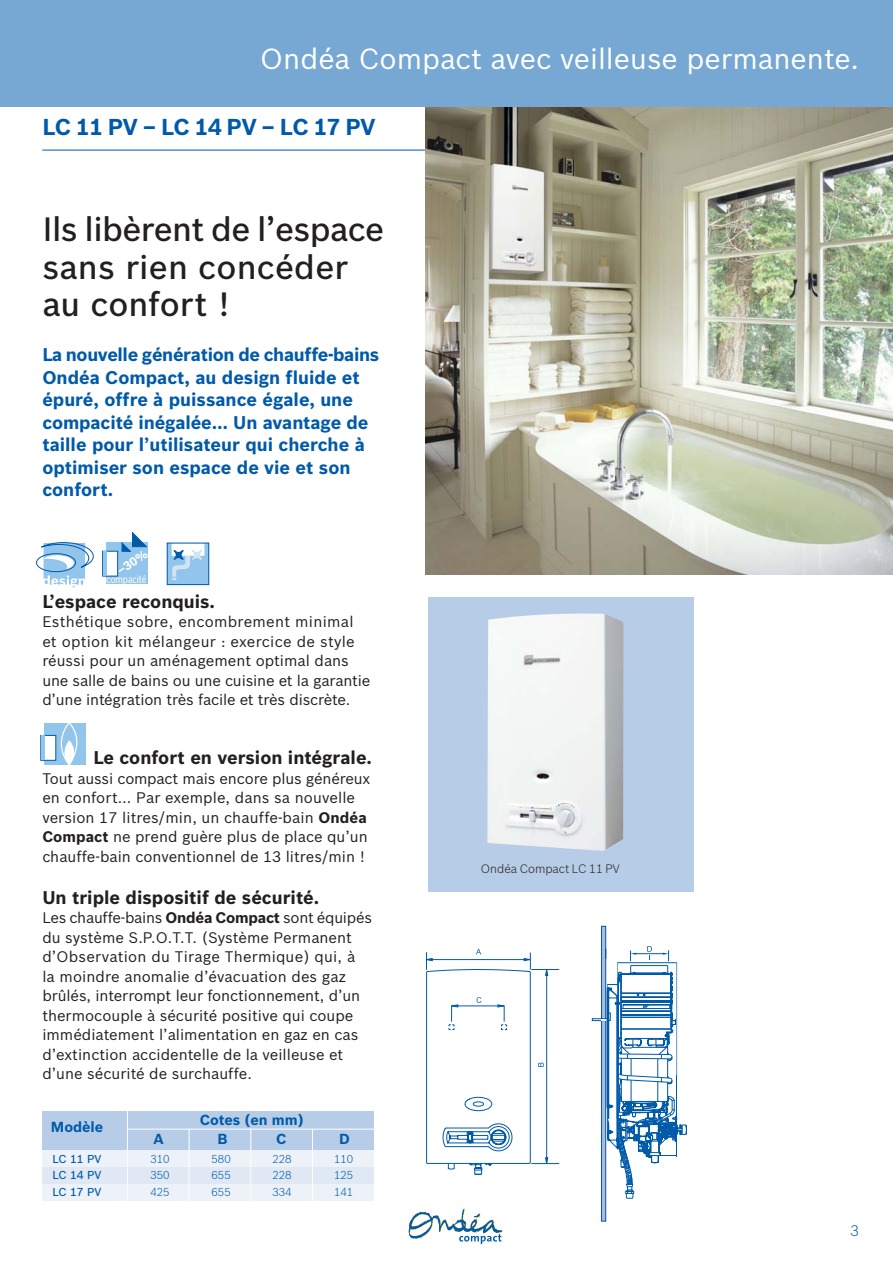
<style>
.page{position:relative;width:893px;height:1263px;background:#fff}
.page>*{position:absolute;margin:0;border:0;box-sizing:border-box;transform-origin:0 0}
.t1{font:500 33px/37.5px "Bosch Sans";color:#231f20}
.t2{font:28.5px "Bosch Sans";color:#fff}
.t3{font:700 22.5px "Bosch Sans";letter-spacing:-.01em;color:#005aaa}
.t4{font:700 18px/22.5px "Bosch Sans";color:#005aaa}
.t5{font:700 18px "Bosch Sans";color:#231f20}
.t6{font:15px/19.5px "Bosch Sans";color:#231f20}
.t7{font:300 15px "Bosch Sans";color:#005aaa}
.t8{font:700 14.25px "Bosch Sans";color:#005aaa}
.t9{font:300 12px "Bosch Sans";color:#231f20}
.t10{font:700 11.85px "Bosch Sans";color:#fff}
.t11{font:300 11.25px "Bosch Sans";color:#005aaa}
.t12{font:500 11.25px "Bosch Sans";color:#005aaa}
.t13{font:10.35px "Bosch Sans Cond";letter-spacing:-.01em;color:#fff}
.s1{font-weight:700}
</style>
<div class="page">
<hr style="left:42px;top:150px;width:395px;height:1px;background:#005aaa">
<img style="left:425px;top:106px;width:467px;height:468px">
<div style="left:0;top:0;width:892px;height:106px;background:#77a7d3"></div>
<svg style="left:408px;top:1209px;width:94px;height:35px"></svg>
<svg style="left:36px;top:542px;width:57px;height:46px"></svg>
<div style="left:106px;top:542px;width:41px;height:42px;background:#92c5eb"></div>
<div style="left:103px;top:551px;width:15px;height:25px;background:#fff"></div>
<div style="left:102px;top:551px;width:16px;height:25px;border:1px solid #005aaa"></div>
<hr style="left:103px;top:552px;width:3px;height:24px;background:#92c5eb">
<svg style="left:122px;top:532px;width:25px;height:20px"></svg>
<div style="left:167px;top:543px;width:42px;height:42px;background:#92c5eb"></div>
<div style="left:172px;top:543px;width:32px;height:13px;background:#fff"></div>
<svg style="left:171px;top:550px;width:31px;height:30px"></svg>
<div style="left:167px;top:543px;width:42px;height:42px;border:1px solid #005aaa"></div>
<div style="left:44px;top:723px;width:41px;height:42px;background:#92c5eb"></div>
<svg style="left:56px;top:723px;width:22px;height:42px"></svg>
<div style="left:41px;top:735px;width:15px;height:25px;background:#fff"></div>
<div style="left:41px;top:735px;width:15px;height:26px;border:1px solid #005aaa"></div>
<hr style="left:41px;top:736px;width:3px;height:24px;background:#92c5eb">
<hr style="left:601px;top:926px;width:4px;height:295px;background:#aebadf">
<div style="left:601px;top:926px;width:5px;height:296px;border:1px solid #005aaa"></div>
<svg style="left:592px;top:946px;width:94px;height:253px"></svg>
<div style="left:42px;top:1111px;width:332px;height:89px;background:#edf1f8"></div>
<div style="left:42px;top:1111px;width:332px;height:38px;background:#b7cce6"></div>
<div style="left:42px;top:1167px;width:332px;height:16px;background:#e0e8f3"></div>
<hr style="left:127px;top:1109px;width:1px;height:94px;background:#fff">
<hr style="left:189px;top:1129px;width:1px;height:74px;background:#fff">
<hr style="left:250px;top:1129px;width:1px;height:74px;background:#fff">
<hr style="left:312px;top:1129px;width:1px;height:74px;background:#fff">
<div style="left:428px;top:597px;width:265px;height:294px;background:#b7cce6"></div>
<img style="left:487px;top:613px;width:136px;height:238px">
<svg style="left:426px;top:949px;width:133px;height:226px"></svg>
<hr style="left:127px;top:1129px;width:249px;height:1px;background:#fff">
<h2 class="t2" style="left:260px;top:47px;width:600px">Ondéa Compact avec veilleuse permanente.</h2>
<h3 class="t3" style="left:42px;top:118px;width:334px">LC11PV–LC14PV–LC17PV</h3>
<h1 class="t1" style="left:42px;top:214px;width:343px">Ils libèrent de l’espace sans rien concéder au confort !</h1>
<p class="t4" style="left:42px;top:345px;width:338px">La nouvelle génération de chauffe-bains<br>Ondéa Compact, au design fluide et épuré, offre à puissance égale, une compacité inégalée… Un avantage de taille pour l’utilisateur qui cherche à optimiser son espace de vie et son confort.</p>
<p class="t10" style="left:116px;top:568px;width:35px;rotate:-34deg">–30%</p>
<p class="t13" style="left:106px;top:573px;width:42px">compacité</p>
<p class="t5" style="left:42px;top:594px;width:174px">L’espace reconquis.</p>
<p class="t6" style="left:42px;top:614px;width:329px">Esthétique sobre, encombrement minimal et option kit mélangeur : exercice de style réussi pour un aménagement optimal dans une salle de bains ou une cuisine et la garantie d’une intégration très facile et très discrète.</p>
<p class="t5" style="left:93px;top:751px;width:280px">Le confort en version intégrale.</p>
<p class="t6" style="left:42px;top:770px;width:329px">Tout aussi compact mais encore plus généreux en confort… Par exemple, dans sa nouvelle version 17 litres/min, un chauffe-bain <span class="s1">Ondéa Compact</span> ne prend guère plus de place qu’un chauffe-bain conventionnel de 13 litres/min !</p>
<p class="t5" style="left:42px;top:890px;width:278px">Un triple dispositif de sécurité.</p>
<p class="t6" style="left:42px;top:910px;width:331px">Les chauffe-bains <span class="s1">Ondéa Compact</span> sont équipés du système S.P.O.T.T. (Système Permanent d’Observation du Tirage Thermique) qui, à<br>la moindre anomalie d’évacuation des gaz brûlés, interrompt leur fonctionnement, d’un thermocouple à sécurité positive qui coupe immédiatement l’alimentation en gaz en cas d’extinction accidentelle de la veilleuse et d’une sécurité de surchauffe.</p>
<p class="t8" style="left:51px;top:1121px;width:54px">Modèle</p>
<p class="t8" style="left:200px;top:1114px;width:106px">Cotes (en mm)</p>
<p class="t8" style="left:154px;top:1133px;width:12px">A</p>
<p class="t8" style="left:217px;top:1133px;width:12px">B</p>
<p class="t8" style="left:276px;top:1133px;width:12px">C</p>
<p class="t8" style="left:339px;top:1133px;width:12px">D</p>
<p class="t12" style="left:52px;top:1154px;width:51px">LC 11 PV</p>
<p class="t11" style="left:150px;top:1154px;width:21px">310</p>
<p class="t11" style="left:211px;top:1154px;width:21px">580</p>
<p class="t11" style="left:272px;top:1154px;width:21px">228</p>
<p class="t11" style="left:334px;top:1154px;width:21px">110</p>
<p class="t12" style="left:52px;top:1171px;width:51px">LC 14 PV</p>
<p class="t11" style="left:150px;top:1171px;width:21px">350</p>
<p class="t11" style="left:211px;top:1171px;width:21px">655</p>
<p class="t11" style="left:272px;top:1171px;width:21px">228</p>
<p class="t11" style="left:334px;top:1171px;width:21px">125</p>
<p class="t12" style="left:52px;top:1187px;width:51px">LC 17 PV</p>
<p class="t11" style="left:150px;top:1187px;width:21px">425</p>
<p class="t11" style="left:211px;top:1187px;width:21px">655</p>
<p class="t11" style="left:272px;top:1187px;width:21px">334</p>
<p class="t11" style="left:334px;top:1187px;width:21px">141</p>
<p class="t9" style="left:481px;top:864px;width:140px">Ondéa Compact LC 11 PV</p>
<p class="t7" style="left:850px;top:1224px;width:10px">3</p>
</div>
